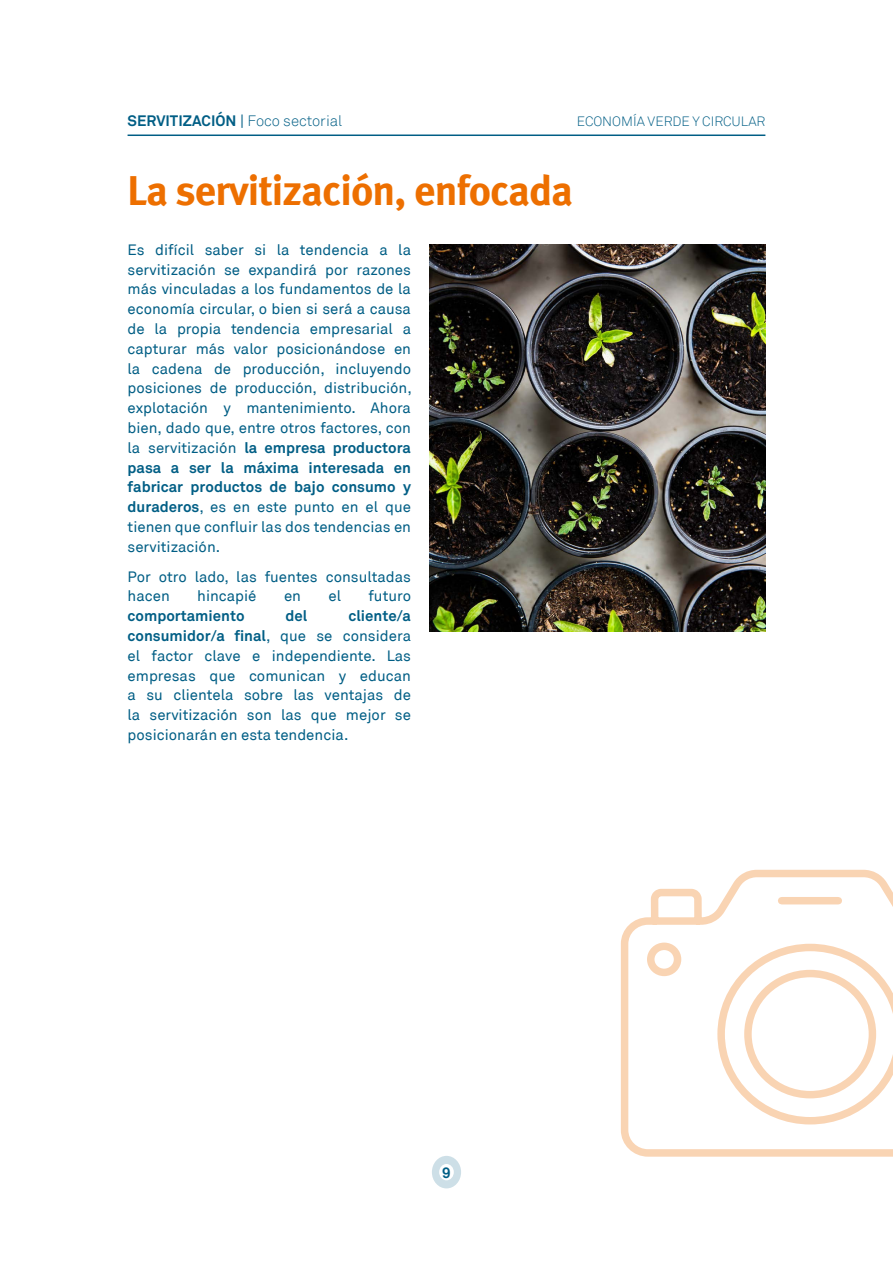
<style>
.page{position:relative;width:893px;height:1263px;background:#fff}
.page>*{position:absolute;margin:0;border:0;box-sizing:border-box;transform-origin:0 0}
.t1{font:700 42px "Meta";letter-spacing:-.02em;color:#ed6f00}
.t2{font:15px/19.8px "Akkurat";color:#005e85;text-align:justify}
.t3{font:700 15px "Akkurat";color:#005e85}
.t4{font:300 13.5px "Akkurat";color:#005e85}
.s1{font-weight:400}
.s2{font-weight:300}
.s3{font-weight:700}
</style>
<div class="page">
<hr style="left:128px;top:134px;width:637px;height:2px;background:#005e85">
<svg style="left:432px;top:1156px;width:29px;height:32px"></svg>
<img style="left:429px;top:245px;width:336px;height:386px">
<svg style="left:620px;top:869px;width:273px;height:288px"></svg>
<p class="t3" style="left:128px;top:111px;width:216px">SERVITIZACIÓN <span class="s1">|</span> <span class="s2">Foco sectorial</span></p>
<p class="t4" style="left:577px;top:113px;width:190px">ECONOMÍA VERDE Y CIRCULAR</p>
<h1 class="t1" style="left:128px;top:166px;width:447px">La servitización, enfocada</h1>
<p class="t2" style="left:128px;top:240px;width:286px">Es difícil saber si la tendencia a la servitización se expandirá por razones más vinculadas a los fundamentos de la economía circular, o bien si será a causa de la propia tendencia empresarial a capturar más valor posicionándose en la cadena de producción, incluyendo posiciones de producción, distribución, explotación y mantenimiento. Ahora bien, dado que, entre otros factores, con la servitización <span class="s3">la empresa productora pasa a ser la máxima interesada en fabricar productos de bajo consumo y duraderos</span>, es en este punto en el que tienen que confluir las dos tendencias en servitización.</p>
<p class="t2" style="left:128px;top:566px;width:285px">Por otro lado, las fuentes consultadas hacen</p>
<p class="t2" style="left:197px;top:586px;width:61px">hincapié</p>
<p class="t2" style="left:284px;top:586px;width:19px">en</p>
<p class="t2" style="left:329px;top:586px;width:14px">el</p>
<p class="t2" style="left:369px;top:586px;width:44px">futuro</p>
<p class="t3" style="left:128px;top:606px;width:119px">comportamiento</p>
<p class="t3" style="left:286px;top:606px;width:23px">del</p>
<p class="t2" style="left:128px;top:606px;width:285px;text-indent:221px"><span class="s3">cliente/a consumidor/a final</span>, que se considera el factor clave e independiente. Las empresas que comunican y educan a su clientela sobre las ventajas de la servitización son las que mejor se posicionarán en esta tendencia.</p>
<p class="t3" style="left:442px;top:1163px;width:10px">9</p>
</div>
